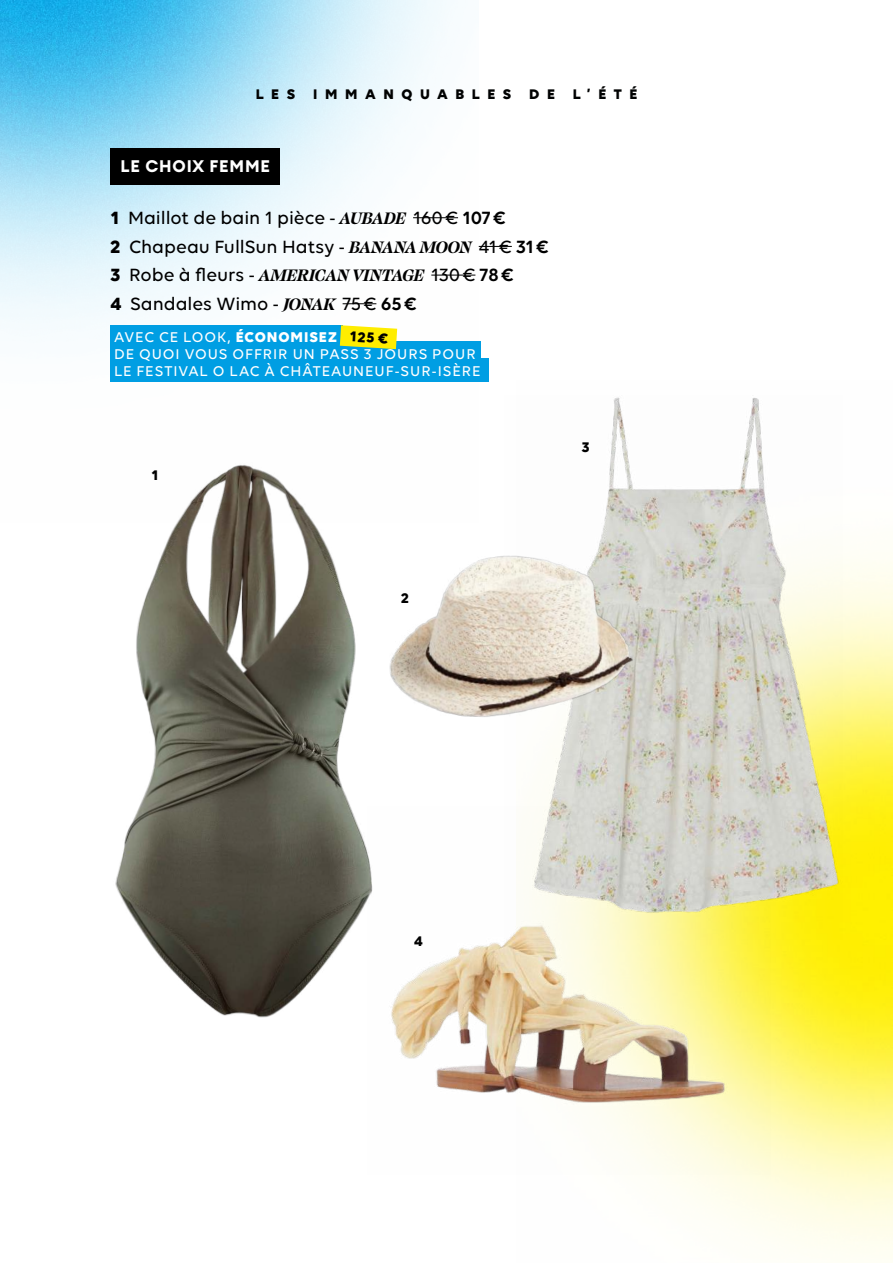
<style>
.page{position:relative;width:893px;height:1263px;background:#fff}
.page>*{position:absolute;margin:0;border:0;box-sizing:border-box;transform-origin:0 0}
.t1{font:500 19.05px/28.7px "Volte";letter-spacing:-.005em;color:#000}
.t2{font:700 16.65px "Euclid Circular A";letter-spacing:.05em;color:#fff}
.t3{font:500 15.3px/17.2px "Volte";letter-spacing:.06em;color:#fff}
.t4{font:700 15.3px "Volte";color:#000}
.t5{font:700 15px "Volte";letter-spacing:.51em;color:#010202}
.t6{font:700 15px "Volte";color:#000}
.s1{font-weight:700}
.s2{font-family:"Swear Display";font-weight:700;font-style:italic}
.s3{font-weight:600}
</style>
<div class="page">
<img style="left:654px;top:558px;width:239px;height:701px">
<img style="left:0;top:0;width:476px;height:382px">
<img style="left:395px;top:939px;width:376px;height:235px">
<img style="left:115px;top:465px;width:280px;height:560px">
<hr style="left:413px;top:217px;width:45px;height:1px;background:#000">
<hr style="left:479px;top:246px;width:33px;height:1px;background:#000">
<hr style="left:431px;top:275px;width:44px;height:1px;background:#000">
<hr style="left:343px;top:303px;width:33px;height:1px;background:#000">
<div style="left:111px;top:326px;width:232px;height:23px;background:#009ee3"></div>
<div style="left:111px;top:341px;width:370px;height:23px;background:#009ee3"></div>
<div style="left:111px;top:359px;width:378px;height:23px;background:#009ee3"></div>
<svg style="left:340px;top:325px;width:57px;height:24px"></svg>
<div style="left:111px;top:148px;width:169px;height:36px;background:#000"></div>
<img style="left:509px;top:397px;width:334px;height:542px">
<img style="left:342px;top:428px;width:340px;height:340px">
<p class="t5" style="left:256px;top:86px;width:383px">LES IMMANQUABLES DE L’ÉTÉ</p>
<p class="t2" style="left:121px;top:155px;width:151px">LE CHOIX FEMME</p>
<p class="t1" style="left:111px;top:203px;width:440px"><span class="s1">1</span> Maillot de bain 1 pièce - <span class="s2">AUBADE</span> 160€ <span class="s3">107€<br></span><span class="s1">2</span> Chapeau FullSun Hatsy - <span class="s2">BANANA MOON</span> 41€ <span class="s3">31€ </span><span class="s1">3</span> Robe à fleurs - <span class="s2">AMERICAN VINTAGE</span> 130€ <span class="s3">78€<br></span><span class="s1">4</span> Sandales Wimo - <span class="s2">JONAK</span> 75€ <span class="s3">65€</span></p>
<p class="t3" style="left:114px;top:328px;width:368px">AVEC CE LOOK, <span class="s1">ÉCONOMISEZ<br></span>DE QUOI VOUS OFFRIR UN PASS 3 JOURS POUR<br>LE FESTIVAL O LAC À CHÂTEAUNEUF-SUR-ISÈRE</p>
<p class="t4" style="left:350px;top:327px;width:40px;rotate:3deg">125 €</p>
<p class="t6" style="left:151px;top:466px;width:8px">1</p>
<p class="t6" style="left:582px;top:438px;width:9px">3</p>
<p class="t6" style="left:401px;top:589px;width:9px">2</p>
<p class="t6" style="left:414px;top:932px;width:10px">4</p>
</div>
